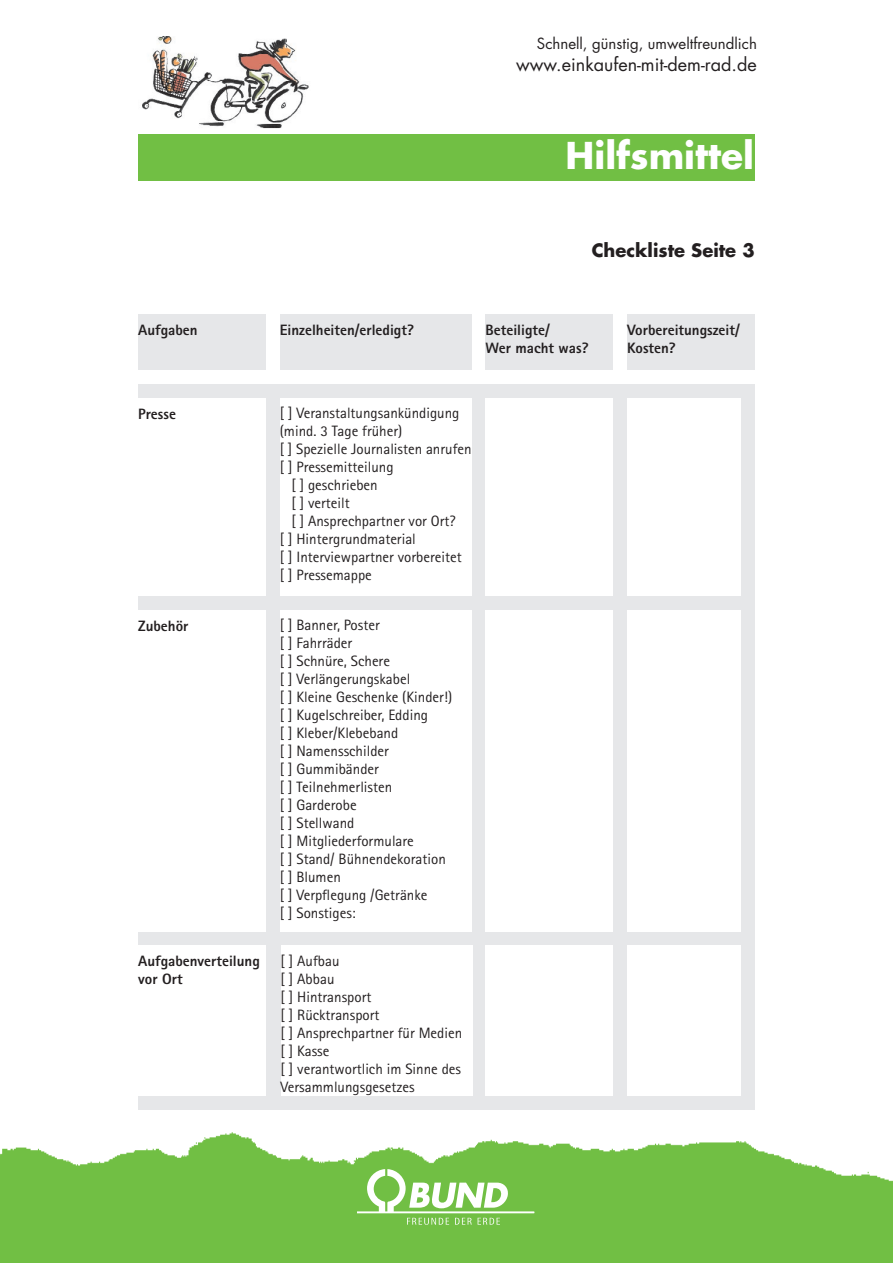
<style>
.page{position:relative;width:893px;height:1263px;background:#fff}
.page>*{position:absolute;margin:0;border:0;box-sizing:border-box;transform-origin:0 0}
.t1{font:700 36px "Futura";color:#fff}
.t2{font:18px "Futura";color:#231f20}
.t3{font:700 18px "Futura";color:#231f20}
.t4{font:15px/18px "Rotis Sans Serif";color:#231f20}
.t5{font:800 15px/18px "Rotis Sans Serif";color:#231f20}
.t6{font:15px "Futura";color:#231f20}
</style>
<div class="page">
<div style="left:138px;top:134px;width:617px;height:47px;background:#71bf44"></div>
<img style="left:0;top:1132px;width:893px;height:131px">
<img style="left:142px;top:37px;width:167px;height:92px">
<svg style="left:367px;top:1169px;width:142px;height:42px"></svg>
<hr style="left:357px;top:1211px;width:177px;height:2px;background:#fff">
<svg style="left:407px;top:1218px;width:42px;height:7px"></svg>
<svg style="left:455px;top:1218px;width:17px;height:7px"></svg>
<svg style="left:478px;top:1218px;width:22px;height:7px"></svg>
<div style="left:138px;top:384px;width:617px;height:726px;background:#e6e7e9"></div>
<div style="left:138px;top:315px;width:128px;height:55px;background:#e6e7e9"></div>
<div style="left:280px;top:315px;width:192px;height:55px;background:#e6e7e9"></div>
<div style="left:486px;top:315px;width:127px;height:55px;background:#e6e7e9"></div>
<div style="left:627px;top:315px;width:128px;height:55px;background:#e6e7e9"></div>
<div style="left:138px;top:398px;width:128px;height:198px;background:#fff"></div>
<div style="left:280px;top:398px;width:192px;height:198px;background:#fff"></div>
<div style="left:486px;top:398px;width:127px;height:198px;background:#fff"></div>
<div style="left:627px;top:398px;width:114px;height:198px;background:#fff"></div>
<div style="left:138px;top:610px;width:128px;height:321px;background:#fff"></div>
<div style="left:280px;top:610px;width:192px;height:321px;background:#fff"></div>
<div style="left:486px;top:610px;width:127px;height:321px;background:#fff"></div>
<div style="left:627px;top:610px;width:114px;height:321px;background:#fff"></div>
<div style="left:138px;top:945px;width:128px;height:151px;background:#fff"></div>
<div style="left:281px;top:945px;width:191px;height:151px;background:#fff"></div>
<div style="left:486px;top:945px;width:127px;height:151px;background:#fff"></div>
<div style="left:627px;top:945px;width:114px;height:151px;background:#fff"></div>
<p class="t6" style="left:537px;top:35px;width:221px">Schnell, günstig, umweltfreundlich</p>
<p class="t2" style="left:516px;top:54px;width:242px">www.einkaufen-mit-dem-rad.de</p>
<p class="t1" style="left:566px;top:136px;width:190px">Hilfsmittel</p>
<p class="t3" style="left:592px;top:240px;width:165px">Checkliste Seite 3</p>
<p class="t5" style="left:138px;top:321px;width:61px">Aufgaben</p>
<p class="t5" style="left:280px;top:321px;width:136px">Einzelheiten/erledigt?</p>
<p class="t5" style="left:486px;top:321px;width:105px">Beteiligte/<br>Wer macht was?</p>
<p class="t5" style="left:627px;top:321px;width:114px">Vorbereitungszeit/<br>Kosten?</p>
<p class="t5" style="left:138px;top:405px;width:39px">Presse</p>
<p class="t4" style="left:280px;top:404px;width:181px">[ ] Veranstaltungsankündigung</p>
<p class="t4" style="left:280px;top:422px;width:124px">(mind. 3 Tage früher)</p>
<p class="t4" style="left:280px;top:440px;width:193px">[ ] Spezielle Journalisten anrufen</p>
<p class="t4" style="left:280px;top:458px;width:115px">[ ] Pressemitteilung</p>
<p class="t4" style="left:291px;top:476px;width:88px">[ ] geschrieben</p>
<p class="t4" style="left:291px;top:494px;width:60px">[ ] verteilt</p>
<p class="t4" style="left:291px;top:512px;width:166px">[ ] Ansprechpartner vor Ort?</p>
<p class="t4" style="left:280px;top:530px;width:138px">[ ] Hintergrundmaterial</p>
<p class="t4" style="left:280px;top:548px;width:183px">[ ] Interviewpartner vorbereitet</p>
<p class="t4" style="left:280px;top:566px;width:94px">[ ] Pressemappe</p>
<p class="t5" style="left:138px;top:616px;width:52px">Zubehör</p>
<p class="t4" style="left:280px;top:616px;width:174px">[ ] Banner, Poster<br>[ ] Fahrräder<br>[ ] Schnüre, Schere<br>[ ] Verlängerungskabel<br>[ ] Kleine Geschenke (Kinder!) [ ] Kugelschreiber, Edding<br>[ ] Kleber/Klebeband<br>[ ] Namensschilder<br>[ ] Gummibänder<br>[ ] Teilnehmerlisten<br>[ ] Garderobe<br>[ ] Stellwand<br>[ ] Mitgliederformulare<br>[ ] Stand/ Bühnendekoration [ ] Blumen<br>[ ] Verpflegung /Getränke<br>[ ] Sonstiges:</p>
<p class="t5" style="left:138px;top:952px;width:123px">Aufgabenverteilung vor Ort</p>
<p class="t4" style="left:281px;top:951px;width:183px">[ ] Aufbau<br>[ ] Abbau<br>[ ] Hintransport<br>[ ] Rücktransport<br>[ ] Ansprechpartner für Medien [ ] Kasse<br>[ ] verantwortlich im Sinne des<br>Versammlungsgesetzes</p>
</div>
